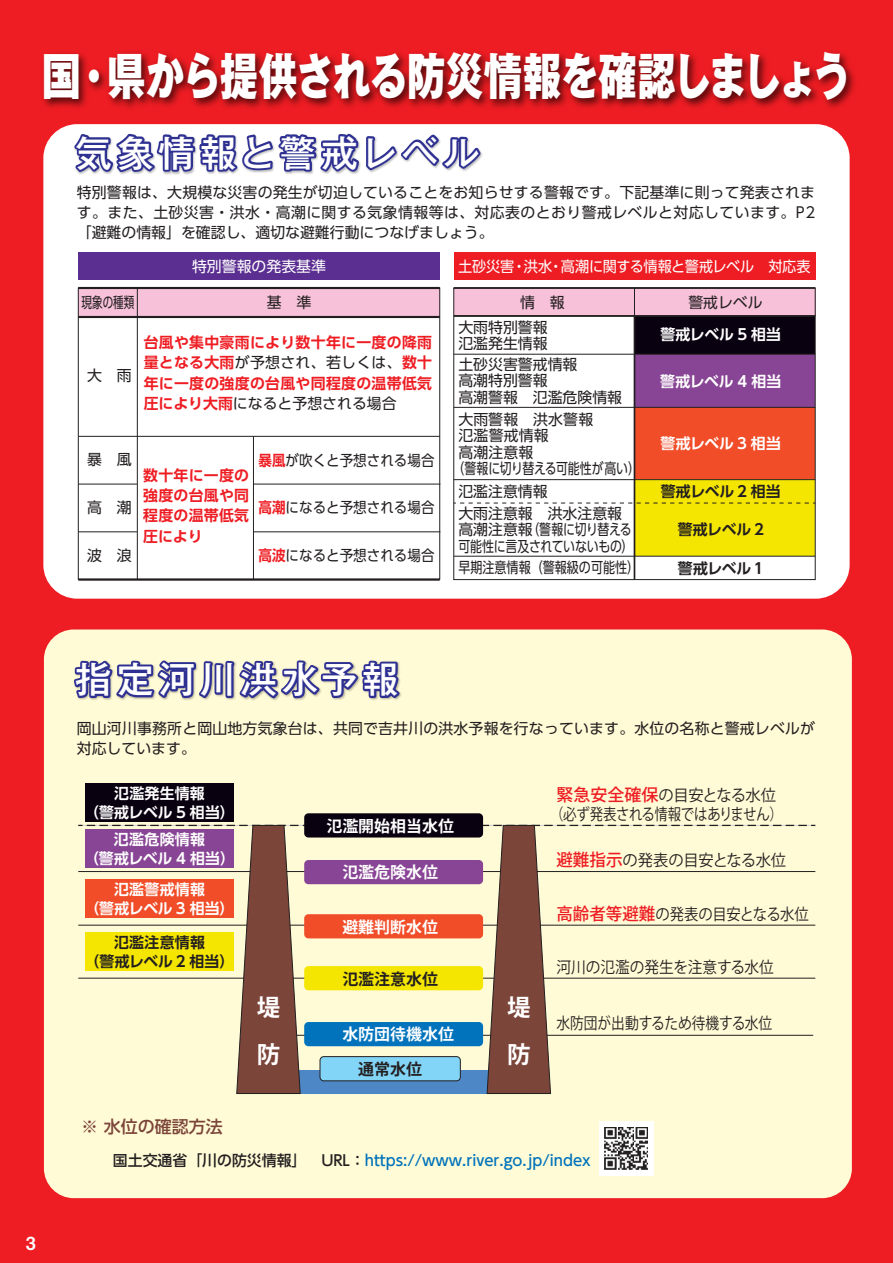
<style>
.page{position:relative;width:893px;height:1263px;background:#ee1d23}
.page>*{position:absolute;margin:0;border:0;box-sizing:border-box;transform-origin:0 0}
.t1{font:800 49.95px "Gothic MB101 Pr 6";letter-spacing:-.03em;color:#fff;scale:.77 1}
.t2{font:500 36.15px "Gothic MB101 Pr 6";letter-spacing:.135em;color:#fff}
.t3{font:700 23.4px/46.8px "Koz Go Pr 6 N";color:#fff}
.t4{font:18px "Midashi Go Pr 6 MB31";color:#fff}
.t5{font:500 16.95px "UD Shin Go Pr 6 N";color:#7c453a}
.t6{font:15.9px/19.2px "Koz Go Pr 6 N";letter-spacing:-.02em;color:#231f20;text-align:center;scale:.96 1}
.t7{font:700 15.9px "Koz Go Pr 6 N";color:#fff}
.t8{font:15.9px "Koz Go Pr 6 N";letter-spacing:-.02em;color:#231f20;scale:.9 1}
.t9{font:15.9px "Koz Go Pr 6 N";color:#231f20;scale:.86 1}
.t10{font:15.9px "Koz Go Pr 6 N";color:#231f20;scale:.92 1}
.t11{font:700 15.9px "Koz Go Pr 6 N";color:#231f20}
.t12{font:14.85px/16.5px "UD Shin Go Pro";color:#231f20}
.t13{font:700 14.85px/19.2px "UD Shin Go Pro De";letter-spacing:.015em;color:#fff;text-align:center}
.t14{font:700 14.85px/20.2px "UD Shin Go Pro De";letter-spacing:.02em;color:#ee1d23;text-align:justify}
.t15{font:500 14.85px "UD Shin Go Pr 6 N";color:#0073bc}
.t16{font:14.85px "UD Shin Go Pro";color:#231f20;scale:.91 1}
.t17{font:14.85px "UD Shin Go Pro";letter-spacing:-.005em;color:#fff;scale:.95 1}
.t18{font:700 14.85px "UD Shin Go Pro De";letter-spacing:-.015em;color:#231f20}
.t19{font:14.85px "UD Shin Go Pro";letter-spacing:.02em;color:#231f20}
.t20{font:14.85px "UD Shin Go Pro";letter-spacing:-.025em;color:#231f20;scale:.8 1}
.t21{font:700 14.85px/19.2px "UD Shin Go Pro De";letter-spacing:.02em;color:#231f20;text-align:center}
.t22{font:14.85px "UD Shin Go Pro";color:#231f20;scale:.81 1}
.t23{font:14.85px "UD Shin Go Pro";letter-spacing:-.005em;color:#fff}
.t24{font:14.85px "UD Shin Go Pro";color:#231f20;scale:.71 1}
.s1{font-family:"UD Shin Go Pro De";font-weight:700;color:#ee1d23}
.s2{font-weight:500;font-size:16.95px;color:#ee1d23}
.s3{color:#231f20}
</style>
<div class="page">
<div style="left:43px;top:124px;width:807px;height:475px;background:#fff;border-radius:34px"></div>
<div style="left:78px;top:252px;width:362px;height:28px;background:#5b2e91"></div>
<div style="left:78px;top:288px;width:362px;height:29px;background:#f7c1d9"></div>
<hr style="left:78px;top:531px;width:59px;height:1px;background:#231f20">
<hr style="left:78px;top:484px;width:59px;height:1px;background:#231f20">
<hr style="left:253px;top:531px;width:187px;height:1px;background:#231f20">
<hr style="left:253px;top:484px;width:187px;height:1px;background:#231f20">
<hr style="left:78px;top:436px;width:362px;height:1px;background:#231f20">
<div style="left:454px;top:252px;width:361px;height:28px;background:#ee1d23"></div>
<div style="left:454px;top:288px;width:361px;height:28px;background:#f7c1d9"></div>
<div style="left:634px;top:316px;width:181px;height:38px;background:#0a0110"></div>
<div style="left:634px;top:354px;width:181px;height:53px;background:#884595"></div>
<div style="left:634px;top:407px;width:181px;height:73px;background:#f04d28"></div>
<div style="left:634px;top:480px;width:181px;height:76px;background:#f5e601"></div>
<div style="left:453px;top:288px;width:363px;height:292px;border:1px solid #231f20"></div>
<hr style="left:634px;top:288px;width:1px;height:292px;background:#231f20">
<hr style="left:454px;top:556px;width:361px;height:1px;background:#231f20">
<svg style="left:454px;top:503px;width:361px;height:1px"></svg>
<hr style="left:454px;top:479px;width:361px;height:1px;background:#231f20">
<hr style="left:454px;top:407px;width:361px;height:1px;background:#231f20">
<hr style="left:454px;top:354px;width:361px;height:1px;background:#231f20">
<hr style="left:137px;top:288px;width:1px;height:291px;background:#231f20">
<hr style="left:253px;top:436px;width:1px;height:143px;background:#231f20">
<hr style="left:78px;top:287px;width:362px;height:2px;background:#231f20">
<hr style="left:78px;top:316px;width:362px;height:2px;background:#231f20">
<hr style="left:78px;top:578px;width:362px;height:3px;background:#231f20">
<hr style="left:454px;top:287px;width:361px;height:2px;background:#231f20">
<hr style="left:454px;top:315px;width:361px;height:2px;background:#231f20">
<hr style="left:634px;top:316px;width:1px;height:264px;background:#231f20">
<div style="left:44px;top:629px;width:808px;height:569px;background:#fffbd6;border-radius:30px"></div>
<svg style="left:78px;top:824px;width:737px;height:270px"></svg>
<div style="left:304px;top:860px;width:179px;height:24px;background:#884595;border-radius:4px"></div>
<div style="left:304px;top:914px;width:179px;height:24px;background:#f04d28;border-radius:4px"></div>
<div style="left:304px;top:966px;width:179px;height:24px;background:#f5e601;border-radius:4px"></div>
<div style="left:304px;top:1022px;width:179px;height:24px;background:#0073bc;border-radius:4px"></div>
<div style="left:320px;top:1056px;width:140px;height:25px;background:#82d5f7;border-radius:4px"></div>
<div style="left:320px;top:1056px;width:141px;height:25px;border:1px solid #231f20;border-radius:4px"></div>
<div style="left:304px;top:813px;width:179px;height:24px;background:#0a0110;border-radius:4px"></div>
<svg style="left:74px;top:133px;width:409px;height:42px"></svg>
<svg style="left:74px;top:660px;width:327px;height:41px"></svg>
<div style="left:85px;top:783px;width:149px;height:38px;background:#0a0110"></div>
<div style="left:85px;top:829px;width:149px;height:39px;background:#884595"></div>
<div style="left:85px;top:879px;width:149px;height:38px;background:#f04d28"></div>
<div style="left:85px;top:932px;width:149px;height:39px;background:#f5e601"></div>
<img style="left:43px;top:52px;width:812px;height:76px">
<div style="left:599px;top:1121px;width:54px;height:55px;background:#fff"></div>
<img style="left:605px;top:1127px;width:42px;height:43px">
<h1 class="t1" style="left:42px;top:34px;width:1051px">国・県から提供される防災情報を確認しましょう</h1>
<h2 class="t2" style="left:75px;top:123px;width:405px">気象情報と警戒レベル</h2>
<p class="t12" style="left:77px;top:182px;width:740px;line-height:20.2px;text-align:justify">特別警報は、大規模な災害の発生が切迫していることをお知らせする警報です。下記基準に則って発表されます。また、土砂災害・洪水・高潮に関する気象情報等は、対応表のとおり警戒レベルと対応しています。P2「避難の情報」を確認し、適切な避難行動につなげましょう。</p>
<p class="t23" style="left:192px;top:254px;width:135px">特別警報の発表基準</p>
<p class="t17" style="left:458px;top:254px;width:373px">土砂災害・洪水・高潮に関する情報と警戒レベル　対応表</p>
<p class="t24" style="left:82px;top:290px;width:76px">現象の種類</p>
<p class="t12" style="left:267px;top:293px;width:46px">基　準</p>
<p class="t12" style="left:520px;top:293px;width:46px">情　報</p>
<p class="t12" style="left:688px;top:293px;width:76px">警戒レベル</p>
<p class="t13" style="left:660px;top:325px;width:122px">警戒レベル 5 相当</p>
<p class="t13" style="left:660px;top:371px;width:123px">警戒レベル 4 相当</p>
<p class="t12" style="left:458px;top:319px;width:91px">大雨特別警報氾濫発生情報</p>
<p class="t14" style="left:144px;top:332px;width:290px">台風や集中豪雨により数十年に一度の降雨</p>
<p class="t19" style="left:144px;top:351px;width:290px"><span class="s1">量となる大雨</span>が予想され、若しくは、<span class="s1">数十</span></p>
<p class="t14" style="left:144px;top:372px;width:290px">年に一度の強度の台風や同程度の温帯低気</p>
<p class="t12" style="left:144px;top:394px;width:254px"><span class="s1">圧により大雨</span>になると予想される場合</p>
<p class="t12" style="left:458px;top:355px;width:165px">土砂災害警戒情報<br>高潮特別警報<br>高潮警報　氾濫危険情報</p>
<p class="t12" style="left:87px;top:367px;width:46px">大　雨</p>
<p class="t12" style="left:458px;top:410px;width:136px">大雨警報　洪水警報</p>
<p class="t12" style="left:458px;top:427px;width:92px">氾濫警戒情報</p>
<p class="t12" style="left:458px;top:443px;width:77px">高潮注意報</p>
<p class="t20" style="left:452px;top:456px;width:236px">（警報に切り替える可能性が高い）</p>
<p class="t13" style="left:661px;top:434px;width:122px">警戒レベル 3 相当</p>
<p class="t16" style="left:258px;top:448px;width:195px"><span class="s1">暴風</span>が吹くと予想される場合</p>
<p class="t16" style="left:258px;top:496px;width:195px"><span class="s1">高潮</span>になると予想される場合</p>
<p class="t16" style="left:258px;top:544px;width:195px"><span class="s1">高波</span>になると予想される場合</p>
<p class="t12" style="left:87px;top:451px;width:46px">暴　風</p>
<p class="t12" style="left:87px;top:499px;width:46px">高　潮</p>
<p class="t12" style="left:87px;top:547px;width:46px">波　浪</p>
<p class="t14" style="left:143px;top:465px;width:107px">数十年に一度の強度の台風や同程度の温帯低気圧により</p>
<p class="t12" style="left:458px;top:482px;width:91px">氾濫注意情報</p>
<p class="t18" style="left:661px;top:479px;width:121px">警戒レベル 2 相当</p>
<p class="t12" style="left:458px;top:505px;width:177px">大雨注意報　洪水注意報高潮注意報（警報に切り替える可能性に言及されていないもの）</p>
<p class="t18" style="left:678px;top:518px;width:88px">警戒レベル 2</p>
<p class="t18" style="left:678px;top:556px;width:87px">警戒レベル 1</p>
<p class="t22" style="left:458px;top:556px;width:225px">早期注意情報（警報級の可能性）</p>
<p class="t4" style="left:26px;top:1229px;width:12px">3</p>
<h2 class="t2" style="left:75px;top:649px;width:325px">指定河川洪水予報</h2>
<p class="t12" style="left:77px;top:717px;width:740px;line-height:20.2px">岡山河川事務所と岡山地方気象台は、共同で吉井川の洪水予報を行なっています。水位の名称と警戒レベルが対応しています。</p>
<p class="t13" style="left:84px;top:783px;width:152px">氾濫発生情報<br>（警戒レベル 5 相当）</p>
<p class="t13" style="left:84px;top:829px;width:152px">氾濫危険情報<br>（警戒レベル 4 相当）</p>
<p class="t13" style="left:84px;top:879px;width:152px">氾濫警戒情報<br>（警戒レベル 3 相当）</p>
<p class="t21" style="left:85px;top:932px;width:151px">氾濫注意情報<br>（警戒レベル 2 相当）</p>
<p class="t7" style="left:326px;top:817px;width:129px">氾濫開始相当水位</p>
<p class="t7" style="left:342px;top:863px;width:97px">氾濫危険水位</p>
<p class="t7" style="left:342px;top:918px;width:97px">避難判断水位</p>
<p class="t11" style="left:342px;top:970px;width:97px">氾濫注意水位</p>
<p class="t7" style="left:342px;top:1025px;width:113px">水防団待機水位</p>
<p class="t11" style="left:358px;top:1060px;width:65px">通常水位</p>
<h3 class="t3" style="left:257px;top:984px;width:24px">堤防</h3>
<h3 class="t3" style="left:507px;top:984px;width:24px">堤防</h3>
<p class="t6" style="left:550px;top:786px;width:244px"><span class="s2">緊急安全確保</span>の目安となる水位（必ず発表される情報ではありません）</p>
<p class="t6" style="left:556px;top:851px;width:241px"><span class="s2">避難指示</span>の発表の目安となる水位</p>
<p class="t8" style="left:556px;top:905px;width:282px"><span class="s2">高齢者等避難</span>の発表の目安となる水位</p>
<p class="t10" style="left:556px;top:958px;width:238px">河川の氾濫の発生を注意する水位</p>
<p class="t9" style="left:556px;top:1014px;width:252px">水防団が出動するため待機する水位</p>
<p class="t5" style="left:81px;top:1113px;width:143px">※ 水位の確認方法</p>
<p class="t15" style="left:113px;top:1148px;width:479px"><span class="s3">国土交通省「川の防災情報」　URL：</span>https://www.river.go.jp/index</p>
</div>
